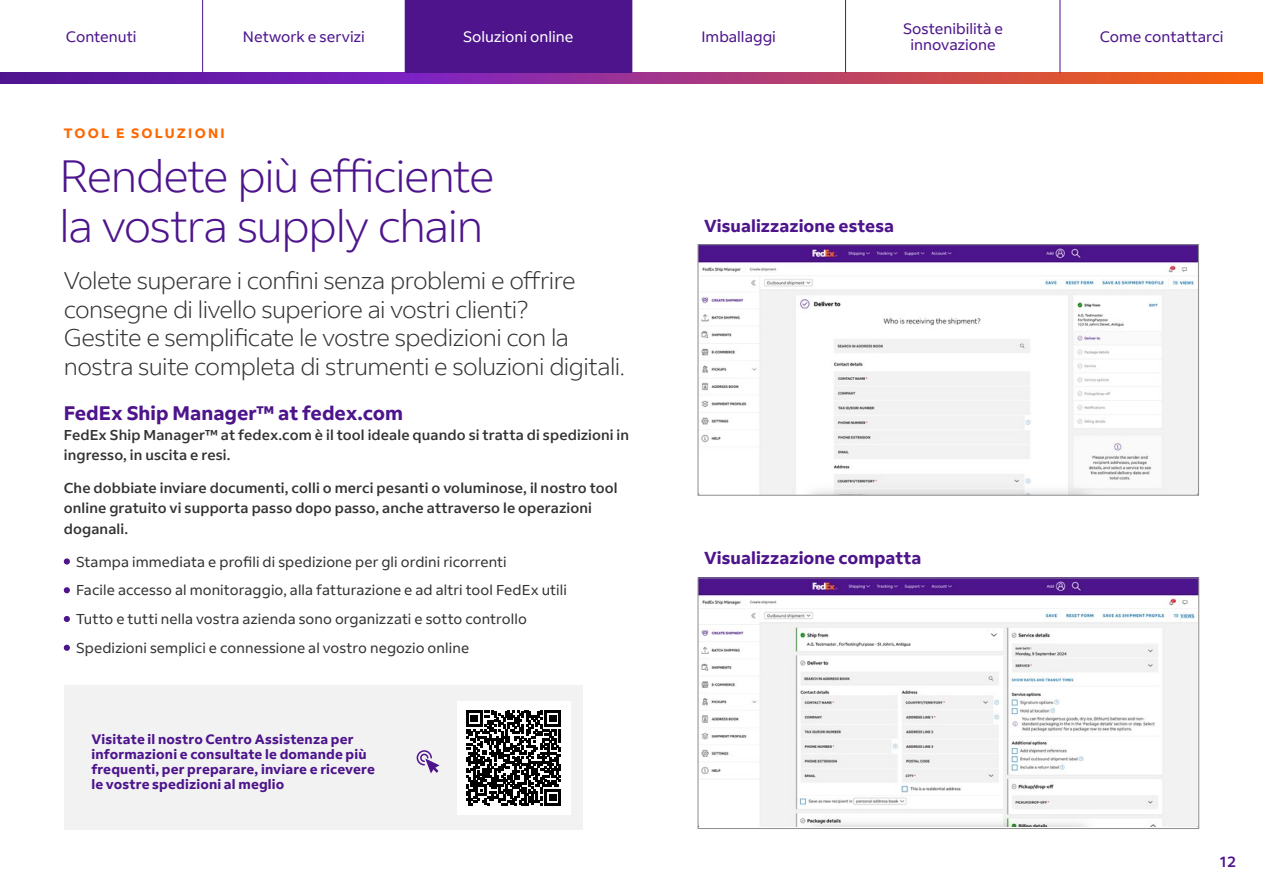
<style>
.page{position:relative;width:1263px;height:893px;background:#fff}
.page>*{position:absolute;margin:0;border:0;box-sizing:border-box;transform-origin:0 0}
.t1{font:300 45px/49.5px "Fed Ex Sans";letter-spacing:-.03em;color:#4d148c}
.t2{font:300 24px/28.5px "Fed Ex Sans";letter-spacing:-.025em;color:#333}
.t3{font:700 19.5px "Fed Ex Sans";color:#4d148c}
.t4{font:700 17.25px "Fed Ex Sans";letter-spacing:.005em;color:#4d148c}
.t5{font:15px/16.5px "Fed Ex Sans";color:#4d148c;text-align:center}
.t6{font:15px "Fed Ex Sans";color:#fff}
.t7{font:500 15px "Fed Ex Sans";color:#4d148c}
.t8{font:500 14.25px/20.2px "Fed Ex Sans";letter-spacing:.01em;color:#333}
.t9{font:14.25px/28.8px "Fed Ex Sans";letter-spacing:.005em;color:#333}
.t10{font:700 13.5px/15px "Fed Ex Sans";letter-spacing:.015em;color:#4d148c}
.t11{font:700 13.5px "Fed Ex Sans";letter-spacing:.165em;color:#f60}
</style>
<div class="page">
<div style="left:64px;top:685px;width:519px;height:144px;background:#f2f2f2"></div>
<svg style="left:416px;top:750px;width:23px;height:23px"></svg>
<div style="left:457px;top:701px;width:113px;height:113px;background:#fff"></div>
<svg style="left:466px;top:710px;width:95px;height:95px"></svg>
<div style="left:64px;top:558px;width:6px;height:7px;background:#4d148c;border-radius:50%"></div>
<svg style="left:64px;top:587px;width:6px;height:6px"></svg>
<svg style="left:64px;top:616px;width:6px;height:6px"></svg>
<svg style="left:64px;top:645px;width:6px;height:6px"></svg>
<svg style="left:0;top:73px;width:1263px;height:10px;background:#9f357b"></svg>
<hr style="left:202px;top:0;width:1px;height:73px;background:#4d148c">
<hr style="left:631px;top:0;width:1px;height:73px;background:#4d148c">
<hr style="left:845px;top:0;width:1px;height:73px;background:#4d148c">
<hr style="left:1059px;top:0;width:1px;height:73px;background:#4d148c">
<div style="left:405px;top:0;width:226px;height:73px;background:#4d148c"></div>
<img style="left:700px;top:580px;width:497px;height:246px">
<div style="left:698px;top:578px;width:501px;height:251px;border:1px solid #8e8e8e"></div>
<img style="left:700px;top:246px;width:497px;height:247px">
<div style="left:698px;top:244px;width:501px;height:251px;border:1px solid #8e8e8e"></div>
<p class="t5" style="left:66px;top:28px;width:72px">Contenuti</p>
<p class="t5" style="left:243px;top:28px;width:123px">Network e servizi</p>
<p class="t5" style="left:701px;top:28px;width:76px">Imballaggi</p>
<p class="t5" style="left:903px;top:20px;width:102px">Sostenibilità e innovazione</p>
<p class="t6" style="left:463px;top:28px;width:112px">Soluzioni online</p>
<p class="t5" style="left:1100px;top:28px;width:125px">Come contattarci</p>
<p class="t11" style="left:64px;top:125px;width:162px">TOOL E SOLUZIONI</p>
<h1 class="t1" style="left:60px;top:152px;width:436px">Rendete più efficiente la vostra supply chain</h1>
<h2 class="t2" style="left:64px;top:267px;width:563px">Volete superare i confini senza problemi e offrire consegne di livello superiore ai vostri clienti?<br>Gestite e semplificate le vostre spedizioni con la nostra suite completa di strumenti e soluzioni digitali.</h2>
<h3 class="t3" style="left:64px;top:401px;width:341px">FedEx Ship Manager™ at fedex.com</h3>
<p class="t8" style="left:64px;top:425px;width:567px">FedEx Ship Manager™ at fedex.com è il tool ideale quando si tratta di spedizioni in ingresso, in uscita e resi.</p>
<p class="t8" style="left:64px;top:478px;width:555px">Che dobbiate inviare documenti, colli o merci pesanti o voluminose, il nostro tool online gratuito vi supporta passo dopo passo, anche attraverso le operazioni doganali.</p>
<p class="t9" style="left:76px;top:547px;width:492px">Stampa immediata e profili di spedizione per gli ordini ricorrenti<br>Facile accesso al monitoraggio, alla fatturazione e ad altri tool FedEx utili Tutto e tutti nella vostra azienda sono organizzati e sotto controllo Spedizioni semplici e connessione al vostro negozio online</p>
<p class="t10" style="left:91px;top:732px;width:285px">Visitate il nostro Centro Assistenza per informazioni e consultate le domande più frequenti, per preparare, inviare e ricevere le vostre spedizioni al meglio</p>
<p class="t4" style="left:704px;top:216px;width:192px">Visualizzazione estesa</p>
<p class="t4" style="left:704px;top:548px;width:219px">Visualizzazione compatta</p>
<p class="t7" style="left:1219px;top:853px;width:19px">12</p>
</div>
